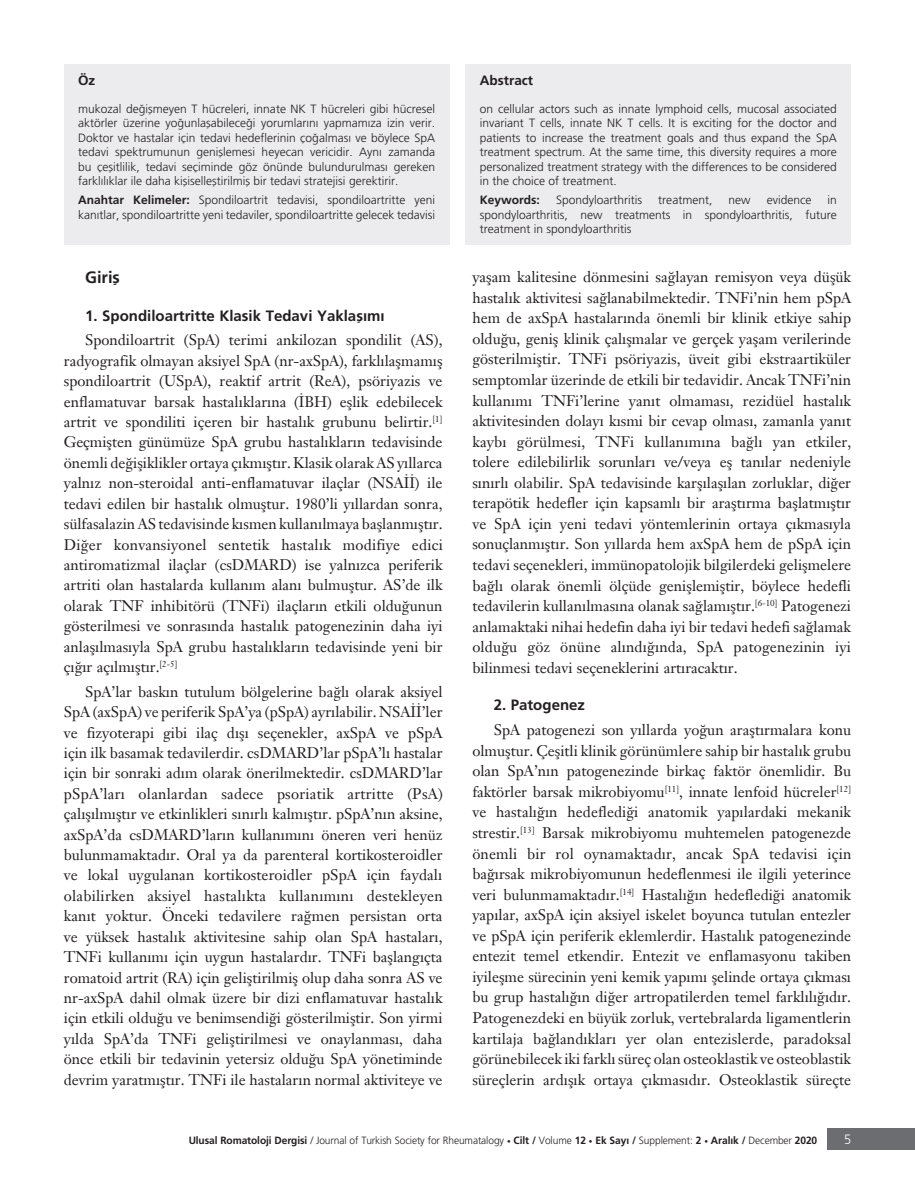
<style>
.page{position:relative;width:915px;height:1191px;background:#fff}
.page>*{position:absolute;margin:0;border:0;box-sizing:border-box;transform-origin:0 0}
.t1{font:16.5px "Frutiger Bold Tr";color:#231f20}
.t2{font:15px/20.5px "Janson Text W04 55 Roman";color:#231f20;text-align:justify}
.t3{font:15px "Frutiger Bold Tr";color:#231f20}
.t4{font:13.5px "Frutiger Bold Tr";color:#231f20}
.t5{font:13.5px "Frutiger Light Nr Tr";color:#fff;scale:.95 1}
.OZET-YAZI{font:12px/14.5px "Frutiger Light Nr Tr";color:#231f20;text-align:justify}
.OZET-YAZI-2{font:12px "Frutiger Bold Tr";color:#231f20}
.t6{font:10.5px "Frutiger Light Nr Tr";letter-spacing:-.01em;color:#231f20}
.s1{font-family:"Frutiger Bold Tr"}
.s2{font-size:7.5px}
</style>
<div class="page">
<div style="left:826px;top:1128px;width:88px;height:21px;background:#6c6d70"></div>
<div style="left:64px;top:64px;width:385px;height:180px;background:#ececee"></div>
<div style="left:465px;top:64px;width:385px;height:180px;background:#ececee"></div>
<p class="t4" style="left:78px;top:72px;width:19px">Öz</p>
<p class="t4" style="left:479px;top:72px;width:55px">Abstract</p>
<p class="OZET-YAZI" style="left:78px;top:101px;width:358px">mukozal değişmeyen T hücreleri, innate NK T hücreleri gibi hücresel aktörler üzerine yoğunlaşabileceği yorumlarını yapmamıza izin verir.<br>Doktor ve hastalar için tedavi hedeflerinin çoğalması ve böylece SpA tedavi spektrumunun genişlemesi heyecan vericidir. Aynı zamanda bu çeşitlilik, tedavi seçiminde göz önünde bulundurulması gereken farklılıklar ile daha kişiselleştirilmiş bir tedavi stratejisi gerektirir.</p>
<p class="OZET-YAZI" style="left:78px;top:193px;width:358px"><span class="s1">Anahtar Kelimeler:</span> Spondiloartrit tedavisi, spondiloartritte yeni kanıtlar, spondiloartritte yeni tedaviler, spondiloartritte gelecek tedavisi</p>
<p class="t1" style="left:85px;top:267px;width:36px">Giriş</p>
<p class="t3" style="left:85px;top:306px;width:301px">1. Spondiloartritte Klasik Tedavi Yaklaşımı</p>
<p class="t2" style="left:64px;top:330px;width:380px;text-indent:21px">Spondiloartrit (SpA) terimi ankilozan spondilit (AS), radyografik olmayan aksiyel SpA (nr-axSpA), farklılaşmamış spondiloartrit (USpA), reaktif artrit (ReA), psöriyazis ve enflamatuvar barsak hastalıklarına (İBH) eşlik edebilecek artrit ve spondiliti içeren bir hastalık grubunu belirtir.<sup>[1] </sup>Geçmişten günümüze SpA grubu hastalıkların tedavisinde önemli değişiklikler ortaya çıkmıştır. Klasik olarak AS yıllarca yalnız non-steroidal anti-enflamatuvar ilaçlar (NSAİİ) ile tedavi edilen bir hastalık olmuştur. 1980’li yıllardan sonra, sülfasalazin AS tedavisinde kısmen kullanılmaya başlanmıştır.<br>Diğer konvansiyonel sentetik hastalık modifiye edici antiromatizmal ilaçlar (csDMARD) ise yalnızca periferik artriti olan hastalarda kullanım alanı bulmuştur. AS’de ilk olarak TNF inhibitörü (TNFi) ilaçların etkili olduğunun gösterilmesi ve sonrasında hastalık patogenezinin daha iyi anlaşılmasıyla SpA grubu hastalıkların tedavisinde yeni bir çığır açılmıştır.<sup>[2-5]</sup></p>
<p class="t2" style="left:64px;top:681px;width:380px;text-indent:21px">SpA’lar baskın tutulum bölgelerine bağlı olarak aksiyel SpA (axSpA) ve periferik SpA’ya (pSpA) ayrılabilir. NSAİİ’ler ve fizyoterapi gibi ilaç dışı seçenekler, axSpA ve pSpA için ilk basamak tedavilerdir. csDMARD’lar pSpA’lı hastalar için bir sonraki adım olarak önerilmektedir. csDMARD’lar pSpA’ları olanlardan sadece psoriatik artritte (PsA) çalışılmıştır ve etkinlikleri sınırlı kalmıştır. pSpA’nın aksine, axSpA’da csDMARD’ların kullanımını öneren veri henüz bulunmamaktadır. Oral ya da parenteral kortikosteroidler ve lokal uygulanan kortikosteroidler pSpA için faydalı olabilirken aksiyel hastalıkta kullanımını destekleyen kanıt yoktur. Önceki tedavilere rağmen persistan orta ve yüksek hastalık aktivitesine sahip olan SpA hastaları, TNFi kullanımı için uygun hastalardır. TNFi başlangıçta romatoid artrit (RA) için geliştirilmiş olup daha sonra AS ve nr-axSpA dahil olmak üzere bir dizi enflamatuvar hastalık için etkili olduğu ve benimsendiği gösterilmiştir. Son yirmi yılda SpA’da TNFi geliştirilmesi ve onaylanması, daha önce etkili bir tedavinin yetersiz olduğu SpA yönetiminde devrim yaratmıştır. TNFi ile hastaların normal aktiviteye ve</p>
<p class="OZET-YAZI" style="left:479px;top:101px;width:358px">on cellular actors such as innate lymphoid cells, mucosal associated invariant T cells, innate NK T cells. It is exciting for the doctor and patients to increase the treatment goals and thus expand the SpA treatment spectrum. At the same time, this diversity requires a more personalized treatment strategy with the differences to be considered in the choice of treatment.</p>
<p class="OZET-YAZI-2" style="left:479px;top:193px;width:62px">Keywords:</p>
<p class="OZET-YAZI" style="left:556px;top:193px;width:88px">Spondyloarthritis</p>
<p class="OZET-YAZI" style="left:658px;top:193px;width:55px">treatment,</p>
<p class="OZET-YAZI" style="left:728px;top:193px;width:24px">new</p>
<p class="OZET-YAZI" style="left:766px;top:193px;width:46px">evidence</p>
<p class="OZET-YAZI" style="left:479px;top:193px;width:358px;text-indent:347px">in spondyloarthritis, new treatments in spondyloarthritis, future treatment in spondyloarthritis</p>
<p class="t2" style="left:472px;top:267px;width:380px">yaşam kalitesine dönmesini sağlayan remisyon veya düşük hastalık aktivitesi sağlanabilmektedir. TNFi’nin hem pSpA hem de axSpA hastalarında önemli bir klinik etkiye sahip olduğu, geniş klinik çalışmalar ve gerçek yaşam verilerinde gösterilmiştir. TNFi psöriyazis, üveit gibi ekstraartiküler semptomlar üzerinde de etkili bir tedavidir. Ancak TNFi’nin kullanımı TNFi’lerine yanıt olmaması, rezidüel hastalık aktivitesinden dolayı kısmi bir cevap olması, zamanla yanıt kaybı görülmesi, TNFi kullanımına bağlı yan etkiler, tolere edilebilirlik sorunları ve/veya eş tanılar nedeniyle sınırlı olabilir. SpA tedavisinde karşılaşılan zorluklar, diğer terapötik hedefler için kapsamlı bir araştırma başlatmıştır ve SpA için yeni tedavi yöntemlerinin ortaya çıkmasıyla sonuçlanmıştır. Son yıllarda hem axSpA hem de pSpA için tedavi seçenekleri, immünopatolojik bilgilerdeki gelişmelere bağlı olarak önemli ölçüde genişlemiştir, böylece hedefli tedavilerin kullanılmasına olanak sağlamıştır.<sup>[6-10]</sup> Patogenezi anlamaktaki nihai hedefin daha iyi bir tedavi hedefi sağlamak olduğu göz önüne alındığında, SpA patogenezinin iyi bilinmesi tedavi seçeneklerini artıracaktır.</p>
<p class="t3" style="left:493px;top:696px;width:93px">2. Patogenez</p>
<p class="t2" style="left:472px;top:719px;width:380px;text-indent:21px">SpA patogenezi son yıllarda yoğun araştırmalara konu olmuştur. Çeşitli klinik görünümlere sahip bir hastalık grubu olan SpA’nın patogenezinde birkaç faktör önemlidir. Bu faktörler barsak mikrobiyomu<sup>[11]</sup>, innate lenfoid hücreler<sup>[12] </sup>ve hastalığın hedeflediği anatomik yapılardaki mekanik strestir.<sup>[13]</sup> Barsak mikrobiyomu muhtemelen patogenezde önemli bir rol oynamaktadır, ancak SpA tedavisi için bağırsak mikrobiyomunun hedeflenmesi ile ilgili yeterince veri bulunmamaktadır.<sup>[14]</sup> Hastalığın hedeflediği anatomik yapılar, axSpA için aksiyel iskelet boyunca tutulan entezler ve pSpA için periferik eklemlerdir. Hastalık patogenezinde entezit temel etkendir. Entezit ve enflamasyonu takiben iyileşme sürecinin yeni kemik yapımı şelinde ortaya çıkması bu grup hastalığın diğer artropatilerden temel farklılığıdır.<br>Patogenezdeki en büyük zorluk, vertebralarda ligamentlerin kartilaja bağlandıkları yer olan entezislerde, paradoksal görünebilecek iki farklı süreç olan osteoklastik ve osteoblastik süreçlerin ardışık ortaya çıkmasıdır. Osteoklastik süreçte</p>
<p class="t6" style="left:188px;top:1134px;width:630px"><span class="s1">Ulusal Romatoloji Dergisi</span> / Journal of Turkish Society for Rheumatalogy <span class="s2">•</span> <span class="s1">Cilt /</span> Volume <span class="s1">12</span> <span class="s2">•</span> <span class="s1">Ek Sayı /</span> Supplement: <span class="s1">2</span> <span class="s2">•</span> <span class="s1">Aralık /</span> December <span class="s1">2020</span></p>
<p class="t5" style="left:843px;top:1131px;width:9px">5</p>
</div>
